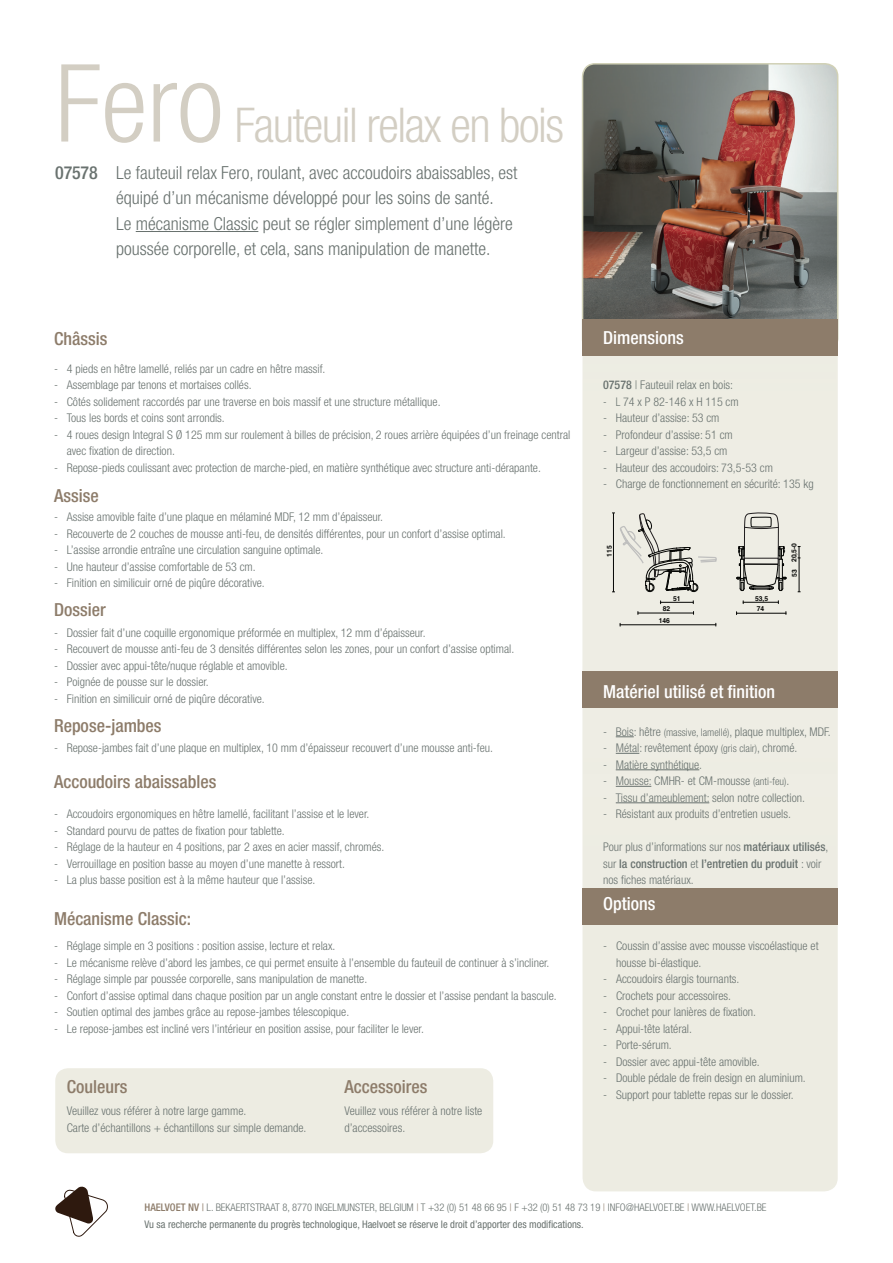
<style>
.page{position:relative;width:893px;height:1263px;background:#fff}
.page>*{position:absolute;margin:0;border:0;box-sizing:border-box;transform-origin:0 0}
.t1{font:300 condensed 108px "Helvetica Neue LT Std";color:#d3cec3}
.t2{font:300 condensed 48px "Helvetica Neue LT Std";letter-spacing:-.03em;color:#d3cec3}
.t3{font:300 condensed 18px/25.5px "Helvetica Neue LT Std";color:#69726f}
.t4{font:500 condensed 18px "Helvetica Neue LT Std";color:#8d7c6a}
.t5{font:500 condensed 18px "Helvetica Neue LT Std";color:#fff}
.t6{font:500 condensed 18px "Helvetica Neue LT Std";letter-spacing:-.01em;color:#69726f}
.t7{font:300 condensed 12px/16.5px "Helvetica Neue LT Std";color:#69726f}
.t8{font:300 condensed 12px "Helvetica Neue LT Std";color:#69726f;scale:.9 1}
.t9{font:300 condensed 10.5px "Helvetica Neue LT Std";color:#69726f}
.t10{font:condensed 10.5px "Helvetica Neue LT Std";color:#69726f}
.t11{font:700 6.75px/10.5px "Helvetica";color:#040503}
.s1{font-weight:500}
.s2{font-size:10.5px}
.s3{font-weight:500;color:#8d7c6a}
.s4{font-weight:400;color:#8d7c6a}
.s5{color:#8d7c6a}
</style>
<div class="page">
<div style="left:583px;top:214px;width:254px;height:977px;background:#edece2;border-radius:13px"></div>
<div style="left:55px;top:1068px;width:438px;height:85px;background:#edece2;border-radius:13px"></div>
<div style="left:583px;top:889px;width:255px;height:36px;background:#8d7c6a"></div>
<div style="left:583px;top:672px;width:255px;height:36px;background:#8d7c6a"></div>
<svg style="left:55px;top:1187px;width:53px;height:49px"></svg>
<img style="left:583px;top:64px;width:255px;height:256px">
<div style="left:582px;top:63px;width:256px;height:289px;border:2px solid #d1d1b6;border-radius:13px"></div>
<div style="left:583px;top:320px;width:255px;height:36px;background:#8d7c6a"></div>
<svg style="left:737px;top:512px;width:50px;height:79px"></svg>
<hr style="left:743px;top:602px;width:35px;height:1px;background:#040503">
<hr style="left:736px;top:613px;width:50px;height:1px;background:#040503">
<hr style="left:660px;top:602px;width:33px;height:1px;background:#040503">
<hr style="left:638px;top:613px;width:55px;height:1px;background:#040503">
<svg style="left:798px;top:546px;width:2px;height:13px"></svg>
<hr style="left:799px;top:558px;width:1px;height:34px;background:#040503">
<hr style="left:620px;top:624px;width:96px;height:1px;background:#040503">
<svg style="left:612px;top:513px;width:105px;height:80px"></svg>
<hr style="left:136px;top:231px;width:122px;height:1px;background:#69726f">
<svg style="left:616px;top:736px;width:18px;height:1px"></svg>
<svg style="left:616px;top:753px;width:23px;height:1px"></svg>
<hr style="left:616px;top:769px;width:83px;height:1px;background:#69726f">
<hr style="left:616px;top:786px;width:35px;height:1px;background:#69726f">
<hr style="left:616px;top:802px;width:93px;height:1px;background:#69726f">
<h1 class="t1" style="left:55px;top:41px;width:170px">Fero</h1>
<h2 class="t2" style="left:235px;top:97px;width:331px">Fauteuil relax en bois</h2>
<p class="t3" style="left:116px;top:159px;width:403px">Le fauteuil relax Fero, roulant, avec accoudoirs abaissables, est équipé d’un mécanisme développé pour les soins de santé.<br>Le mécanisme Classic peut se régler simplement d’une légère poussée corporelle, et cela, sans manipulation de manette.</p>
<h3 class="t6" style="left:55px;top:162px;width:44px">07578</h3>
<h3 class="t4" style="left:54px;top:327px;width:55px">Châssis</h3>
<p class="t7" style="left:54px;top:360px;width:273px">- 4 pieds en hêtre lamellé, reliés par un cadre en hêtre massif.</p>
<p class="t7" style="left:54px;top:376px;width:199px">- Assemblage par tenons et mortaises collés.</p>
<p class="t7" style="left:54px;top:393px;width:388px">- Côtés solidement raccordés par une traverse en bois massif et une structure métallique.</p>
<p class="t7" style="left:54px;top:409px;width:172px">- Tous les bords et coins sont arrondis.</p>
<p class="t7" style="left:67px;top:426px;width:505px;text-indent:-13px">- 4 roues design Integral S Ø 125 mm sur roulement à billes de précision, 2 roues arrière équipées d’un freinage central avec fixation de direction.</p>
<p class="t7" style="left:54px;top:459px;width:488px">- Repose-pieds coulissant avec protection de marche-pied, en matière synthétique avec structure anti-dérapante.</p>
<h3 class="t4" style="left:54px;top:484px;width:46px">Assise</h3>
<p class="t7" style="left:54px;top:508px;width:331px">- Assise amovible faite d’une plaque en mélaminé MDF, 12 mm d’épaisseur.</p>
<p class="t7" style="left:54px;top:525px;width:453px">- Recouverte de 2 couches de mousse anti-feu, de densités différentes, pour un confort d’assise optimal.</p>
<p class="t7" style="left:54px;top:541px;width:271px">- L’assise arrondie entraîne une circulation sanguine optimale.</p>
<p class="t7" style="left:54px;top:558px;width:203px">- Une hauteur d’assise comfortable de 53 cm.</p>
<p class="t7" style="left:54px;top:574px;width:212px">- Finition en similicuir orné de piqûre décorative.</p>
<h3 class="t4" style="left:54px;top:599px;width:53px">Dossier</h3>
<p class="t7" style="left:54px;top:624px;width:373px">- Dossier fait d’une coquille ergonomique préformée en multiplex, 12 mm d’épaisseur.</p>
<p class="t7" style="left:54px;top:640px;width:462px">- Recouvert de mousse anti-feu de 3 densités différentes selon les zones, pour un confort d’assise optimal.</p>
<p class="t7" style="left:54px;top:657px;width:235px">- Dossier avec appui-tête/nuque réglable et amovible.</p>
<p class="t7" style="left:54px;top:673px;width:156px">- Poignée de pousse sur le dossier.</p>
<p class="t7" style="left:54px;top:690px;width:212px">- Finition en similicuir orné de piqûre décorative.</p>
<h3 class="t4" style="left:54px;top:715px;width:109px">Repose-jambes</h3>
<h3 class="t4" style="left:54px;top:771px;width:164px">Accoudoirs abaissables</h3>
<p class="t7" style="left:54px;top:739px;width:441px">- Repose-jambes fait d’une plaque en multiplex, 10 mm d’épaisseur recouvert d’une mousse anti-feu.</p>
<p class="t7" style="left:54px;top:805px;width:317px">- Accoudoirs ergonomiques en hêtre lamellé, facilitant l’assise et le lever.</p>
<p class="t7" style="left:54px;top:822px;width:232px">- Standard pourvu de pattes de fixation pour tablette.</p>
<p class="t7" style="left:54px;top:838px;width:332px">- Réglage de la hauteur en 4 positions, par 2 axes en acier massif, chromés.</p>
<p class="t7" style="left:54px;top:855px;width:293px">- Verrouillage en position basse au moyen d’une manette à ressort.</p>
<p class="t7" style="left:54px;top:871px;width:263px">- La plus basse position est à la même hauteur que l’assise.</p>
<h3 class="t4" style="left:54px;top:908px;width:139px">Mécanisme Classic:</h3>
<p class="t7" style="left:54px;top:937px;width:283px">- Réglage simple en 3 positions : position assise, lecture et relax.</p>
<p class="t7" style="left:54px;top:954px;width:497px">- Le mécanisme relève d’abord les jambes, ce qui permet ensuite à l’ensemble du fauteuil de continuer à s’incliner.</p>
<p class="t7" style="left:54px;top:970px;width:315px">- Réglage simple par poussée corporelle, sans manipulation de manette.</p>
<p class="t7" style="left:54px;top:987px;width:504px">- Confort d’assise optimal dans chaque position par un angle constant entre le dossier et l’assise pendant la bascule.</p>
<p class="t7" style="left:54px;top:1003px;width:297px">- Soutien optimal des jambes grâce au repose-jambes télescopique.</p>
<p class="t7" style="left:54px;top:1020px;width:371px">- Le repose-jambes est incliné vers l’intérieur en position assise, pour faciliter le lever.</p>
<h3 class="t4" style="left:67px;top:1075px;width:62px">Couleurs</h3>
<p class="t7" style="left:67px;top:1102px;width:241px">Veuillez vous référer à notre large gamme.<br>Carte d’échantillons + échantillons sur simple demande.</p>
<h3 class="t4" style="left:344px;top:1075px;width:84px">Accessoires</h3>
<p class="t7" style="left:344px;top:1102px;width:139px">Veuillez vous référer à notre liste d’accessoires.</p>
<h3 class="t5" style="left:603px;top:327px;width:82px">Dimensions</h3>
<p class="t7" style="left:603px;top:376px;width:132px"><span class="s1">07578</span> | Fauteuil relax en bois:</p>
<p class="t8" style="left:603px;top:394px;width:152px">- L 74 x P 82-146 x H 115 cm</p>
<p class="t7" style="left:603px;top:409px;width:118px">- Hauteur d’assise: 53 cm</p>
<p class="t7" style="left:603px;top:426px;width:131px">- Profondeur d’assise: 51 cm</p>
<p class="t7" style="left:603px;top:442px;width:126px">- Largeur d’assise: 53,5 cm</p>
<p class="t7" style="left:603px;top:459px;width:171px">- Hauteur des accoudoirs: 73,5-53 cm</p>
<p class="t7" style="left:603px;top:475px;width:212px">- Charge de fonctionnement en sécurité: 135 kg</p>
<p class="t11" style="left:604px;top:557px;width:13px;rotate:-90deg">115</p>
<p class="t11" style="left:673px;top:593px;width:9px">51</p>
<p class="t11" style="left:659px;top:603px;width:13px;line-height:11.9px;text-align:center">82<br>146</p>
<p class="t11" style="left:755px;top:594px;width:15px">53,5<br>74</p>
<p class="t11" style="left:789px;top:577px;width:36px;rotate:-90deg">53 20,5-0</p>
<h3 class="t5" style="left:603px;top:680px;width:174px">Matériel utilisé et finition</h3>
<p class="t7" style="left:603px;top:723px;width:229px">- Bois: hêtre <span class="s2">(massive, lamellé)</span>, plaque multiplex, MDF.</p>
<p class="t7" style="left:603px;top:739px;width:196px">- Métal: revêtement époxy <span class="s2">(gris clair)</span>, chromé.</p>
<p class="t7" style="left:603px;top:756px;width:101px">- Matière synthétique.</p>
<p class="t7" style="left:603px;top:772px;width:188px">- Mousse: CMHR- et CM-mousse <span class="s2">(anti-feu)</span>.</p>
<p class="t7" style="left:603px;top:789px;width:203px">- Tissu d’ameublement: selon notre collection.</p>
<p class="t7" style="left:603px;top:805px;width:189px">- Résistant aux produits d’entretien usuels.</p>
<p class="t7" style="left:603px;top:838px;width:227px">Pour plus d’informations sur nos <span class="s1">matériaux utilisés</span>, sur <span class="s1">la construction</span> et <span class="s1">l’entretien du produit</span> : voir nos fiches matériaux.</p>
<h3 class="t5" style="left:603px;top:893px;width:54px">Options</h3>
<p class="t7" style="left:616px;top:937px;width:204px;text-indent:-13px">- Coussin d’assise avec mousse viscoélastique et housse bi-élastique.</p>
<p class="t7" style="left:603px;top:970px;width:138px">- Accoudoirs élargis tournants.</p>
<p class="t7" style="left:603px;top:987px;width:129px">- Crochets pour accessoires.</p>
<p class="t7" style="left:603px;top:1003px;width:154px">- Crochet pour lanières de fixation.</p>
<p class="t7" style="left:603px;top:1020px;width:90px">- Appui-tête latéral.</p>
<p class="t7" style="left:603px;top:1036px;width:70px">- Porte-sérum.</p>
<p class="t7" style="left:603px;top:1053px;width:158px">- Dossier avec appui-tête amovible.</p>
<p class="t7" style="left:603px;top:1069px;width:204px">- Double pédale de frein design en aluminium.</p>
<p class="t7" style="left:603px;top:1086px;width:192px">- Support pour tablette repas sur le dossier.</p>
<p class="t9" style="left:145px;top:1201px;width:623px"><span class="s3">HAELVOET NV</span> <span class="s4">|</span> L. BEKAERTSTRAAT 8, 8770 INGELMUNSTER, BELGIUM <span class="s5">|</span> T +32 (0) 51 48 66 95 <span class="s5">|</span> F +32 (0) 51 48 73 19 <span class="s5">|</span> INFO@HAELVOET.BE <span class="s5">|</span> WWW.HAELVOET.BE</p>
<p class="t10" style="left:145px;top:1218px;width:441px">Vu sa recherche permanente du progrès technologique, Haelvoet se réserve le droit d’apporter des modifications.</p>
</div>
